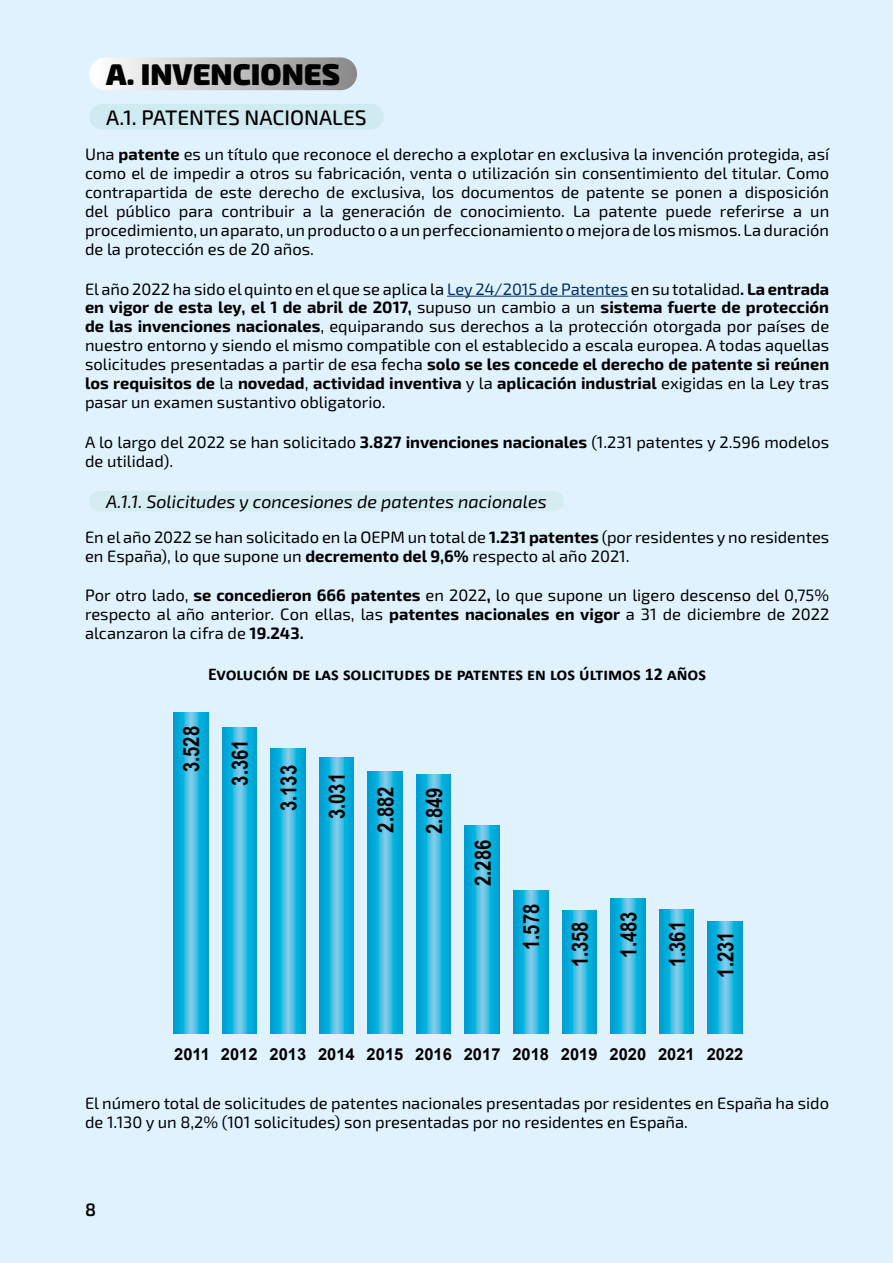
<style>
.page{position:relative;width:893px;height:1263px;background:#dff2fd}
.page>*{position:absolute;margin:0;border:0;box-sizing:border-box;transform-origin:0 0}
.t1{font:900 30px "Exo 2.0";color:#000}
.t2{font:700 22.5px "Arial Narrow";color:#000}
.t3{font:500 21px "Exo 2.0";color:#000}
.t4{font:700 18px "Calibri";color:#000}
.t5{font:italic 18px "Exo 2.0";color:#000}
.t6{font:600 18px "Exo 2.0";color:#000}
.t7{font:16.5px/18.9px "Exo 2.0";color:#000;text-align:justify}
.t8{font:700 16.5px "Arial";color:#000}
.s1{font-weight:700}
.s2{color:#002f6e}
</style>
<div class="page">
<div style="left:89px;top:57px;width:268px;height:33px;background:linear-gradient(to right,#fff,#8b8b8a);border-radius:16px"></div>
<div style="left:89px;top:104px;width:295px;height:25px;background:#d0eaf1;border-radius:13px"></div>
<hr style="left:447px;top:296px;width:181px;height:1px;background:#002f6e">
<div style="left:89px;top:491px;width:475px;height:20px;background:#d5ecf3;border-radius:10px"></div>
<svg style="left:173px;top:712px;width:35px;height:322px;background:#24b3dd"></svg>
<svg style="left:222px;top:727px;width:35px;height:307px;background:#23b3dd"></svg>
<svg style="left:271px;top:748px;width:34px;height:286px;background:#25b3dd"></svg>
<svg style="left:319px;top:758px;width:35px;height:276px;background:#23b3dd"></svg>
<svg style="left:368px;top:771px;width:34px;height:263px;background:#25b3dd"></svg>
<svg style="left:416px;top:774px;width:35px;height:260px;background:#23b3dd"></svg>
<svg style="left:465px;top:825px;width:34px;height:209px;background:#25b3dd"></svg>
<svg style="left:513px;top:890px;width:35px;height:144px;background:#24b3dd"></svg>
<svg style="left:562px;top:910px;width:35px;height:124px;background:#23b3dd"></svg>
<svg style="left:611px;top:899px;width:34px;height:135px;background:#25b3dd"></svg>
<svg style="left:659px;top:910px;width:35px;height:124px;background:#23b3dd"></svg>
<svg style="left:708px;top:922px;width:34px;height:112px;background:#25b4dd"></svg>
<h1 class="t1" style="left:106px;top:56px;width:235px">A. INVENCIONES</h1>
<p class="t3" style="left:106px;top:105px;width:262px">A.1. PATENTES NACIONALES</p>
<p class="t7" style="left:85px;top:145px;width:746px">Una <span class="s1">patente</span> es un título que reconoce el derecho a explotar en exclusiva la invención protegida, así como el de impedir a otros su fabricación, venta o utilización sin consentimiento del titular. Como contrapartida de este derecho de exclusiva, los documentos de patente se ponen a disposición del público para contribuir a la generación de conocimiento. La patente puede referirse a un procedimiento, un aparato, un producto o a un perfeccionamiento o mejora de los mismos. La duración de la protección es de 20 años.</p>
<p class="t7" style="left:85px;top:280px;width:746px">El año 2022 ha sido el quinto en el que se aplica la <span class="s2">Ley 24/2015 de Patentes</span> en su totalidad<span class="s1">. La entrada en vigor de esta ley, el 1 de abril de 2017,</span> supuso un cambio a un <span class="s1">sistema fuerte de protección de las invenciones nacionales</span>, equiparando sus derechos a la protección otorgada por países de nuestro entorno y siendo el mismo compatible con el establecido a escala europea. A todas aquellas solicitudes presentadas a partir de esa fecha <span class="s1">solo se les concede el derecho de patente si reúnen los requisitos de</span> la <span class="s1">novedad</span>, <span class="s1">actividad inventiva</span> y la <span class="s1">aplicación industrial</span> exigidas en la Ley tras pasar un examen sustantivo obligatorio.</p>
<p class="t7" style="left:85px;top:433px;width:746px">A lo largo del 2022 se han solicitado <span class="s1">3.827 invenciones nacionales</span> (1.231 patentes y 2.596 modelos de utilidad).</p>
<p class="t5" style="left:106px;top:491px;width:442px">A.1.1. Solicitudes y concesiones de patentes nacionales</p>
<p class="t7" style="left:85px;top:528px;width:746px">En el año 2022 se han solicitado en la OEPM un total de <span class="s1">1.231 patentes</span> (por residentes y no residentes en España), lo que supone un <span class="s1">decremento del 9,6%</span> respecto al año 2021.</p>
<p class="t7" style="left:85px;top:586px;width:746px">Por otro lado, <span class="s1">se concedieron 666 patentes</span> en 2022<span class="s1">,</span> lo que supone un ligero descenso del 0,75% respecto al año anterior. Con ellas, las <span class="s1">patentes nacionales en vigor</span> a 31 de diciembre de 2022 alcanzaron la cifra de <span class="s1">19.243.</span></p>
<p class="t4" style="left:208px;top:662px;width:499px">Evolución de las solicitudes de patentes en los últimos 12 años</p>
<h2 class="t2" style="left:174px;top:772px;width:48px;rotate:-90deg">3.528</h2>
<h2 class="t2" style="left:223px;top:785px;width:48px;rotate:-90deg">3.361</h2>
<h2 class="t2" style="left:271px;top:811px;width:48px;rotate:-90deg">3.133</h2>
<h2 class="t2" style="left:320px;top:819px;width:48px;rotate:-90deg">3.031</h2>
<h2 class="t2" style="left:369px;top:833px;width:48px;rotate:-90deg">2.882</h2>
<h2 class="t2" style="left:417px;top:834px;width:48px;rotate:-90deg">2.849</h2>
<h2 class="t2" style="left:466px;top:886px;width:48px;rotate:-90deg">2.286</h2>
<h2 class="t2" style="left:514px;top:950px;width:48px;rotate:-90deg">1.578</h2>
<h2 class="t2" style="left:563px;top:967px;width:48px;rotate:-90deg">1.358</h2>
<h2 class="t2" style="left:611px;top:957px;width:48px;rotate:-90deg">1.483</h2>
<h2 class="t2" style="left:660px;top:967px;width:48px;rotate:-90deg">1.361</h2>
<h2 class="t2" style="left:709px;top:977px;width:48px;rotate:-90deg">1.231</h2>
<p class="t8" style="left:174px;top:1042px;width:571px">2011 2012 2013 2014 2015 2016 2017 2018 2019 2020 2021 2022</p>
<p class="t7" style="left:85px;top:1094px;width:746px">El número total de solicitudes de patentes nacionales presentadas por residentes en España ha sido de 1.130 y un 8,2% (101 solicitudes) son presentadas por no residentes en España.</p>
<p class="t6" style="left:85px;top:1199px;width:12px">8</p>
</div>
